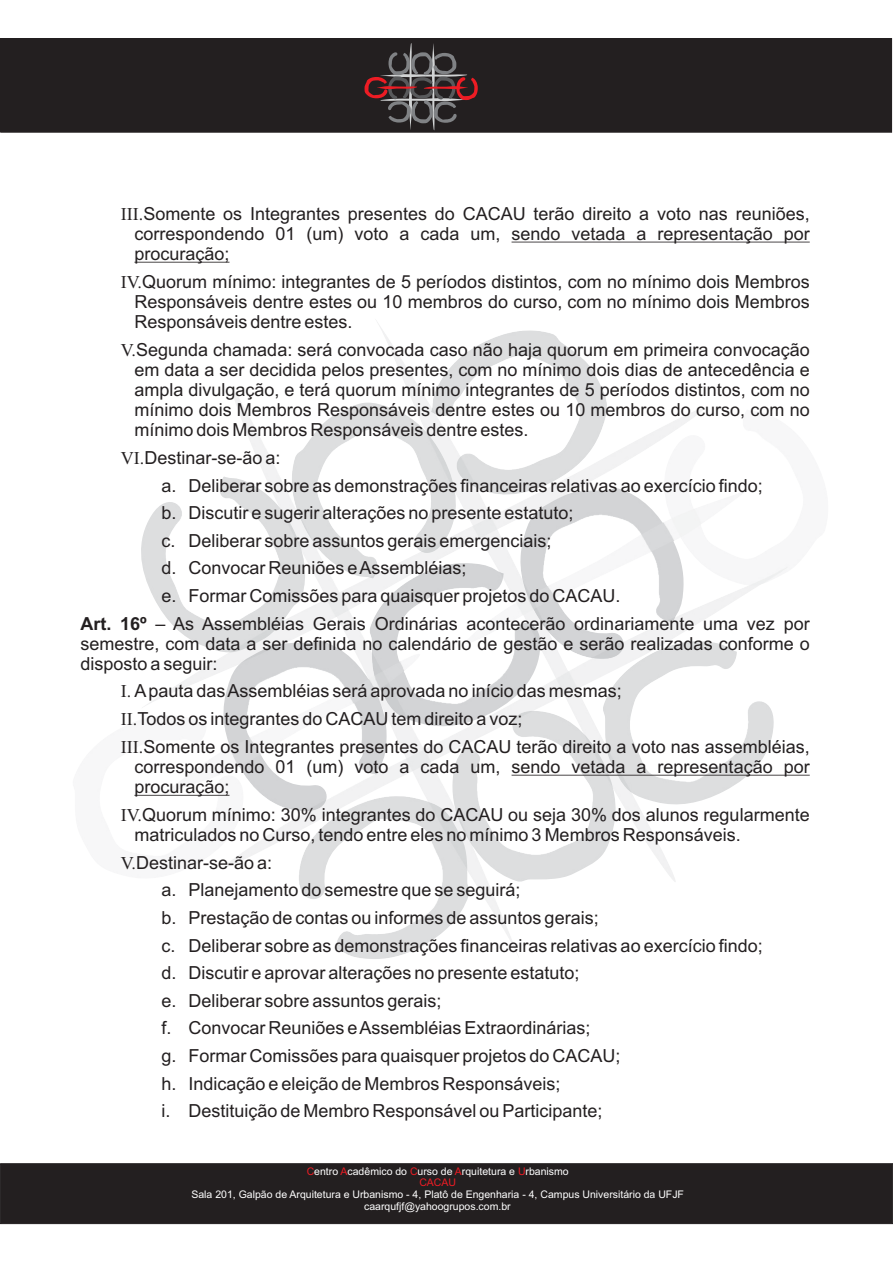
<style>
.page{position:relative;width:893px;height:1263px;background:#fff}
.page>*{position:absolute;margin:0;border:0;box-sizing:border-box;transform-origin:0 0}
.t1{font:18px/20.1px "Arial";color:#231f20}
.t2{font:10.5px/11.7px "Arial";color:#fff;text-align:center}
.t3{font:10.5px "Arial";color:#ed1c24}
.s1{font-family:"Times New Roman"}
.s2{font-weight:700}
.s3{color:#ed1c24}
</style>
<div class="page">
<div style="left:0;top:39px;width:892px;height:93px;background:#231f20"></div>
<div style="left:0;top:38px;width:892px;height:94px;border:1px solid #231f20"></div>
<img style="left:141px;top:475px;width:167px;height:159px">
<img style="left:433px;top:330px;width:175px;height:148px">
<img style="left:288px;top:402px;width:172px;height:178px">
<img style="left:368px;top:562px;width:174px;height:167px">
<img style="left:297px;top:793px;width:174px;height:166px">
<img style="left:601px;top:640px;width:174px;height:167px">
<img style="left:452px;top:709px;width:166px;height:174px">
<img style="left:146px;top:634px;width:301px;height:172px">
<img style="left:436px;top:478px;width:329px;height:187px">
<svg style="left:364px;top:38px;width:114px;height:95px"></svg>
<div style="left:0;top:1163px;width:893px;height:61px;background:#231f20"></div>
<hr style="left:512px;top:242px;width:298px;height:1px;background:#231f20">
<hr style="left:134px;top:262px;width:95px;height:1px;background:#231f20">
<hr style="left:512px;top:775px;width:298px;height:1px;background:#231f20">
<hr style="left:134px;top:795px;width:95px;height:1px;background:#231f20">
<p class="t1" style="left:134px;top:205px;width:677px;text-align:justify;text-indent:-13px"><span class="s1">III.</span>Somente os Integrantes presentes do CACAU terão direito a voto nas reuniões, correspondendo 01 (um) voto a cada um, sendo vetada a representação por procuração;</p>
<p class="t1" style="left:134px;top:273px;width:677px;text-align:justify;text-indent:-13px"><span class="s1">IV.</span>Quorum mínimo: integrantes de 5 períodos distintos, com no mínimo dois Membros Responsáveis dentre estes ou 10 membros do curso, com no mínimo dois Membros Responsáveis dentre estes.</p>
<p class="t1" style="left:134px;top:341px;width:677px;text-align:justify;text-indent:-13px"><span class="s1">V.</span>Segunda chamada: será convocada caso não haja quorum em primeira convocação em data a ser decidida pelos presentes, com no mínimo dois dias de antecedência e ampla divulgação, e terá quorum mínimo integrantes de 5 períodos distintos, com no mínimo dois Membros Responsáveis dentre estes ou 10 membros do curso, com no mínimo dois Membros Responsáveis dentre estes.</p>
<p class="t1" style="left:121px;top:449px;width:161px"><span class="s1">VI.</span>Destinar-se-ão a:</p>
<p class="t1" style="left:161px;top:477px;width:603px">a. Deliberar sobre as demonstrações financeiras relativas ao exercício findo;</p>
<p class="t1" style="left:161px;top:504px;width:414px">b. Discutir e sugerir alterações no presente estatuto;</p>
<p class="t1" style="left:161px;top:532px;width:392px">c. Deliberar sobre assuntos gerais emergenciais;</p>
<p class="t1" style="left:161px;top:560px;width:307px">d. Convocar Reuniões e Assembléias;</p>
<p class="t1" style="left:161px;top:587px;width:461px">e. Formar Comissões para quaisquer projetos do CACAU.</p>
<p class="t1" style="left:80px;top:615px;width:731px"><span class="s2">Art. 16º</span> – As Assembléias Gerais Ordinárias acontecerão ordinariamente uma vez por</p>
<p class="t1" style="left:80px;top:635px;width:731px">semestre, com data a ser definida no calendário de gestão e serão realizadas conforme o disposto a seguir:</p>
<p class="t1" style="left:121px;top:679px;width:690px;line-height:27.8px"><span class="s1">I.</span> Apauta das Assembléias será aprovada no início das mesmas;<br><span class="s1">II.</span>Todos os integrantes do CACAU tem direito a voz;<br><span class="s1">III.</span>Somente os Integrantes presentes do CACAU terão direito a voto nas assembléias,</p>
<p class="t1" style="left:134px;top:758px;width:677px">correspondendo 01 (um) voto a cada um, sendo vetada a representação por procuração;</p>
<p class="t1" style="left:134px;top:806px;width:677px;text-indent:-13px"><span class="s1">IV.</span>Quorum mínimo: 30% integrantes do CACAU ou seja 30% dos alunos regularmente matriculados no Curso, tendo entre eles no mínimo 3 Membros Responsáveis.</p>
<p class="t1" style="left:161px;top:850px;width:603px;line-height:27.6px;text-indent:-40px"><span class="s1">V.</span>Destinar-se-ão a:<br>a. Planejamento do semestre que se seguirá;<br>b. Prestação de contas ou informes de assuntos gerais;<br>c. Deliberar sobre as demonstrações financeiras relativas ao exercício findo; d. Discutir e aprovar alterações no presente estatuto;<br>e. Deliberar sobre assuntos gerais;<br>f. Convocar Reuniões e Assembléias Extraordinárias;<br>g. Formar Comissões para quaisquer projetos do CACAU;<br>h. Indicação e eleição de Membros Responsáveis;<br>i. Destituição de Membro Responsável ou Participante;</p>
<p class="t3" style="left:341px;top:1167px;width:9px">A</p>
<p class="t3" style="left:410px;top:1167px;width:9px">C</p>
<p class="t3" style="left:455px;top:1167px;width:9px">A</p>
<p class="t3" style="left:518px;top:1167px;width:9px">U</p>
<p class="t3" style="left:419px;top:1179px;width:38px">CACAU</p>
<p class="t2" style="left:191px;top:1189px;width:494px">Sala 201, Galpão de Arquitetura e Urbanismo - 4, Platô de Engenharia - 4, Campus Universitário da UFJF caarqufjf@yahoogrupos.com.br</p>
<p class="t2" style="left:307px;top:1166px;width:264px"><span class="s3">C</span>entro cadêmico do urso de rquitetura e rbanismo</p>
</div>
